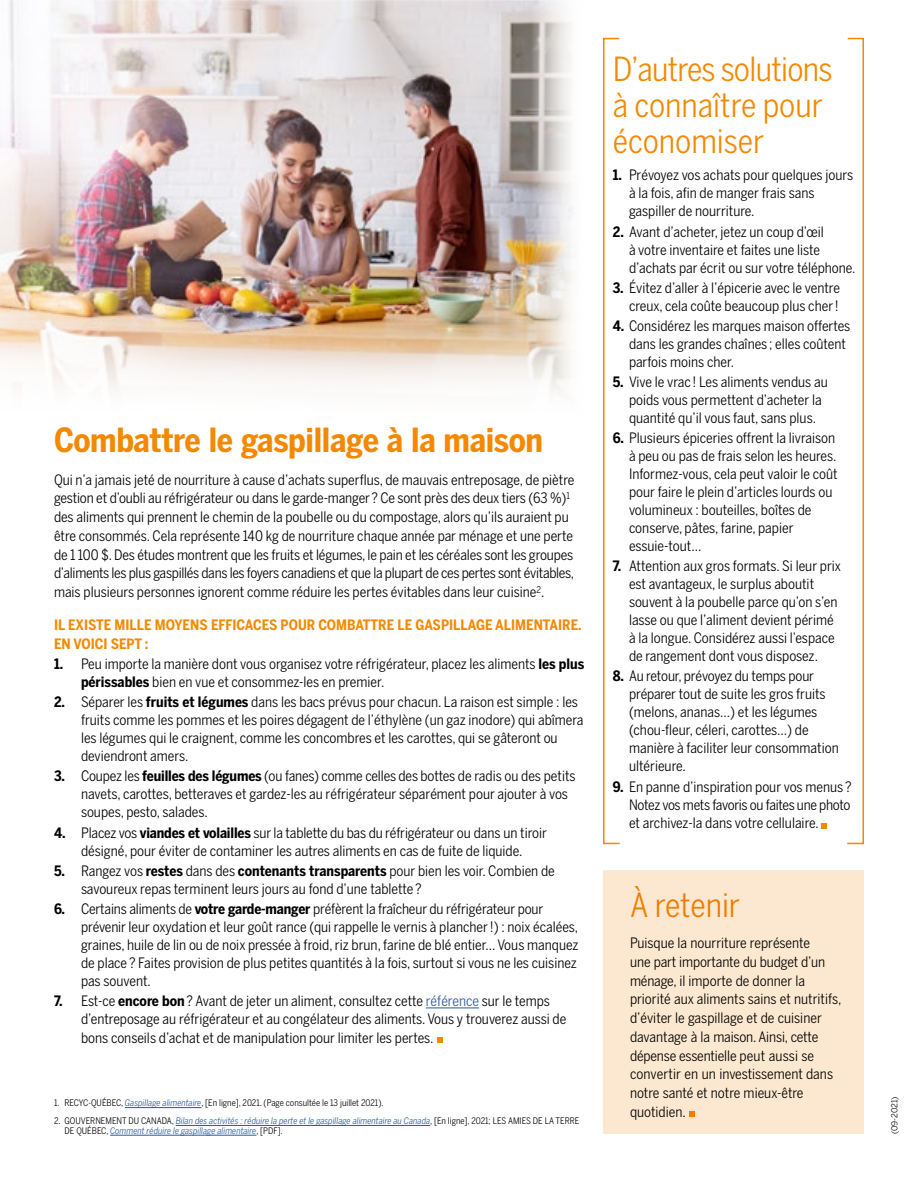
<style>
.page{position:relative;width:918px;height:1188px;background:#fff}
.page>*{position:absolute;margin:0;border:0;box-sizing:border-box;transform-origin:0 0}
.t1{font:33px/36px "Benton Sans Cond";color:#f28900}
.t2{font:700 33px "Benton Sans Cond";letter-spacing:-.01em;color:#f28900}
.t3{font:14.25px/18px "Benton Sans Cond";color:#000001}
.t4{font:700 14.25px/19.2px "Benton Sans Cond";color:#f28900}
.t5{font:italic 9px/9.8px "Benton Sans Cond";color:#295b97}
.t6{font:9px "Benton Sans Cond";color:#000001}
.t7{font:8.25px "Benton Sans";letter-spacing:-.015em;color:#000001}
.s1{font-weight:700}
.s2{color:#295b97}
.s3{font-style:italic;color:#295b97}
.s4{font-style:normal;color:#000001}
</style>
<div class="page">
<img style="left:0;top:0;width:572px;height:394px">
<hr style="left:125px;top:1107px;width:76px;height:1px;background:#295b97">
<hr style="left:176px;top:1125px;width:254px;height:1px;background:#295b97">
<hr style="left:110px;top:1135px;width:146px;height:1px;background:#295b97">
<div style="left:603px;top:871px;width:261px;height:263px;background:#fce7cc"></div>
<svg style="left:690px;top:1112px;width:5px;height:5px"></svg>
<hr style="left:426px;top:1008px;width:53px;height:1px;background:#295b97">
<svg style="left:437px;top:1037px;width:5px;height:6px"></svg>
<svg style="left:821px;top:823px;width:6px;height:5px"></svg>
<svg style="left:603px;top:37px;width:17px;height:808px"></svg>
<svg style="left:847px;top:37px;width:17px;height:808px"></svg>
<h1 class="t2" style="left:54px;top:421px;width:491px">Combattre le gaspillage à la maison</h1>
<p class="t3" style="left:54px;top:470px;width:522px;line-height:18.8px">Qui n’a jamais jeté de nourriture à cause d’achats superflus, de mauvais entreposage, de piètre gestion et d’oubli au réfrigérateur ou dans le garde-manger? Ce sont près des deux tiers (63 %)<sup>1 </sup>des aliments qui prennent le chemin de la poubelle ou du compostage, alors qu’ils auraient pu être consommés. Cela représente 140 kg de nourriture chaque année par ménage et une perte de 1 100 $. Des études montrent que les fruits et légumes, le pain et les céréales sont les groupes d’aliments les plus gaspillés dans les foyers canadiens et que la plupart de ces pertes sont évitables, mais plusieurs personnes ignorent comme réduire les pertes évitables dans leur cuisine<sup>2</sup>.</p>
<p class="t4" style="left:54px;top:615px;width:529px">IL EXISTE MILLE MOYENS EFFICACES POUR COMBATTRE LE GASPILLAGE ALIMENTAIRE.<br>EN VOICI SEPT :</p>
<p class="t3" style="left:81px;top:655px;width:505px;text-indent:-27px"><span class="s1">1.</span> Peu importe la manière dont vous organisez votre réfrigérateur, placez les aliments <span class="s1">les plus périssables</span> bien en vue et consommez-les en premier.</p>
<p class="t3" style="left:81px;top:693px;width:504px;text-indent:-27px"><span class="s1">2.</span> Séparer les <span class="s1">fruits et légumes</span> dans les bacs prévus pour chacun. La raison est simple : les fruits comme les pommes et les poires dégagent de l’éthylène (un gaz inodore) qui abîmera les légumes qui le craignent, comme les concombres et les carottes, qui se gâteront ou deviendront amers.</p>
<p class="t3" style="left:81px;top:767px;width:496px;text-indent:-27px"><span class="s1">3.</span> Coupez les <span class="s1">feuilles des légumes</span> (ou fanes) comme celles des bottes de radis ou des petits navets, carottes, betteraves et gardez-les au réfrigérateur séparément pour ajouter à vos soupes, pesto, salades.</p>
<p class="t3" style="left:54px;top:823px;width:495px;text-align:center"><span class="s1">4.</span> Placez vos <span class="s1">viandes et volailles</span> sur la tablette du bas du réfrigérateur ou dans un tiroir désigné, pour éviter de contaminer les autres aliments en cas de fuite de liquide.</p>
<p class="t3" style="left:81px;top:861px;width:475px;text-indent:-27px"><span class="s1">5.</span> Rangez vos <span class="s1">restes</span> dans des <span class="s1">contenants transparents</span> pour bien les voir. Combien de savoureux repas terminent leurs jours au fond d’une tablette ?</p>
<p class="t3" style="left:81px;top:900px;width:499px;text-indent:-27px"><span class="s1">6.</span> Certains aliments de <span class="s1">votre garde-manger</span> préfèrent la fraîcheur du réfrigérateur pour prévenir leur oxydation et leur goût rance (qui rappelle le vernis à plancher!) : noix écalées, graines, huile de lin ou de noix pressée à froid, riz brun, farine de blé entier… Vous manquez de place ? Faites provision de plus petites quantités à la fois, surtout si vous ne les cuisinez pas souvent.</p>
<p class="t3" style="left:81px;top:992px;width:487px;line-height:18.5px;text-indent:-27px"><span class="s1">7.</span> Est-ce <span class="s1">encore bon</span>? Avant de jeter un aliment, consultez cette <span class="s2">référence</span> sur le temps d’entreposage au réfrigérateur et au congélateur des aliments. Vous y trouverez aussi de bons conseils d’achat et de manipulation pour limiter les pertes.</p>
<p class="t6" style="left:54px;top:1098px;width:331px">1. RECYC-QUÉBEC, <span class="s3">Gaspillage alimentaire</span>, [En ligne], 2021. (Page consultée le 13 juillet 2021).</p>
<p class="t5" style="left:65px;top:1116px;width:516px;text-indent:-11px"><span class="s4">2. GOUVERNEMENT DU CANADA,</span> Bilan des activités : réduire la perte et le gaspillage alimentaire au Canada<span class="s4">, [En ligne], 2021; LES AMIES DE LA TERRE<br>DE QUÉBEC,</span> Comment réduire le gaspillage alimentaire<span class="s4">, [PDF].</span></p>
<h1 class="t1" style="left:613px;top:51px;width:221px">D’autres solutions à connaître pour économiser</h1>
<p class="t3" style="left:629px;top:166px;width:226px;text-indent:-16px"><span class="s1">1.</span> Prévoyez vos achats pour quelques jours à la fois, afin de manger frais sans gaspiller de nourriture.</p>
<p class="t3" style="left:629px;top:222px;width:228px;text-indent:-16px"><span class="s1">2.</span> Avant d’acheter, jetez un coup d’œil<br>à votre inventaire et faites une liste d’achats par écrit ou sur votre téléphone.</p>
<p class="t3" style="left:613px;top:278px;width:229px;text-align:right"><span class="s1">3.</span> Évitez d’aller à l’épicerie avec le ventre creux, cela coûte beaucoup plus cher!</p>
<p class="t3" style="left:629px;top:317px;width:223px;text-indent:-16px"><span class="s1">4.</span> Considérez les marques maison offertes dans les grandes chaînes ; elles coûtent parfois moins cher.</p>
<p class="t3" style="left:629px;top:373px;width:200px;text-indent:-16px"><span class="s1">5.</span> Vive le vrac ! Les aliments vendus au poids vous permettent d’acheter la quantité qu’il vous faut, sans plus.</p>
<p class="t3" style="left:629px;top:429px;width:210px;text-indent:-16px"><span class="s1">6.</span> Plusieurs épiceries offrent la livraison à peu ou pas de frais selon les heures.<br>Informez-vous, cela peut valoir le coût pour faire le plein d’articles lourds ou volumineux : bouteilles, boîtes de conserve, pâtes, farine, papier essuie-tout...</p>
<p class="t3" style="left:629px;top:557px;width:214px;text-indent:-16px"><span class="s1">7.</span> Attention aux gros formats. Si leur prix est avantageux, le surplus aboutit souvent à la poubelle parce qu’on s’en lasse ou que l’aliment devient périmé à la longue. Considérez aussi l’espace de rangement dont vous disposez.</p>
<p class="t3" style="left:629px;top:667px;width:211px;text-indent:-16px"><span class="s1">8.</span> Au retour, prévoyez du temps pour préparer tout de suite les gros fruits (melons, ananas…) et les légumes (chou-fleur, céleri, carottes…) de manière à faciliter leur consommation ultérieure.</p>
<p class="t3" style="left:629px;top:777px;width:224px;line-height:18.5px;text-align:justify;text-indent:-16px"><span class="s1">9.</span> En panne d’inspiration pour vos menus ?<br>Notez vos mets favoris ou faites une photo et archivez-la dans votre cellulaire.</p>
<h1 class="t1" style="left:630px;top:887px;width:112px">À retenir</h1>
<p class="t3" style="left:630px;top:934px;width:213px;line-height:18.8px">Puisque la nourriture représente<br>une part importante du budget d’un ménage, il importe de donner la priorité aux aliments sains et nutritifs, d’éviter le gaspillage et de cuisiner davantage à la maison. Ainsi, cette dépense essentielle peut aussi se convertir en un investissement dans notre santé et notre mieux-être quotidien.</p>
<p class="t7" style="left:890px;top:1134px;width:39px;rotate:-90deg">(09-2021)</p>
</div>
